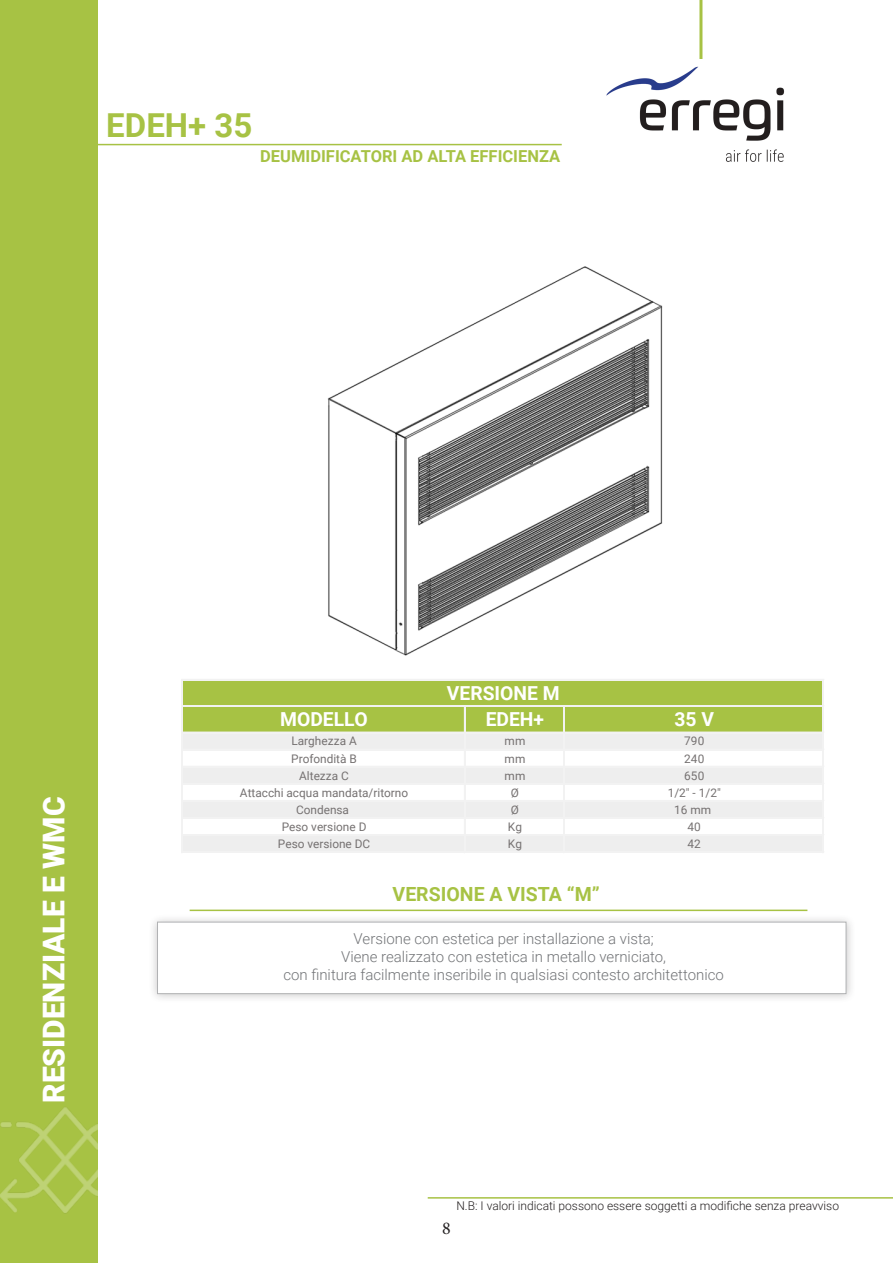
<style>
.page{position:relative;width:893px;height:1263px;background:#fff}
.page>*{position:absolute;margin:0;border:0;box-sizing:border-box;transform-origin:0 0}
.t1{font:700 33px "Roboto";color:#a7c244}
.t2{font:900 30px "Roboto";color:#fff}
.t3{font:700 19.5px "Roboto";color:#a7c244}
.t4{font:700 19.35px "Roboto";color:#fff}
.t5{font:18px "Minion Pro";color:#231f20}
.t6{font:700 16.5px "Roboto";color:#a7c244}
.t7{font:300 15px "Roboto";color:#727477}
.t8{font:300 12px "Roboto";color:#231f20}
.t9{font:11.85px "Roboto";color:#757171}
</style>
<div class="page">
<div style="left:183px;top:680px;width:640px;height:53px;background:#a7c244"></div>
<div style="left:183px;top:732px;width:640px;height:18px;background:#eee"></div>
<div style="left:183px;top:767px;width:640px;height:17px;background:#eee"></div>
<div style="left:183px;top:801px;width:640px;height:17px;background:#eee"></div>
<div style="left:183px;top:835px;width:640px;height:17px;background:#eee"></div>
<hr style="left:182px;top:679px;width:1px;height:174px;background:#f2f2f2">
<hr style="left:823px;top:680px;width:1px;height:173px;background:#f2f2f2">
<hr style="left:464px;top:707px;width:1px;height:146px;background:#f2f2f2">
<hr style="left:563px;top:707px;width:1px;height:146px;background:#f2f2f2">
<hr style="left:564px;top:707px;width:1px;height:146px;background:#f2f2f2">
<hr style="left:183px;top:679px;width:641px;height:1px;background:#f2f2f2">
<hr style="left:183px;top:705px;width:641px;height:1px;background:#f2f2f2">
<hr style="left:183px;top:706px;width:641px;height:1px;background:#f2f2f2">
<hr style="left:183px;top:732px;width:641px;height:1px;background:#f2f2f2">
<hr style="left:183px;top:749px;width:641px;height:1px;background:#f2f2f2">
<hr style="left:183px;top:766px;width:641px;height:1px;background:#f2f2f2">
<hr style="left:183px;top:783px;width:641px;height:1px;background:#f2f2f2">
<hr style="left:183px;top:800px;width:641px;height:1px;background:#f2f2f2">
<hr style="left:183px;top:817px;width:641px;height:1px;background:#f2f2f2">
<hr style="left:183px;top:834px;width:641px;height:1px;background:#f2f2f2">
<hr style="left:183px;top:835px;width:641px;height:1px;background:#f2f2f2">
<hr style="left:183px;top:851px;width:641px;height:1px;background:#f2f2f2">
<hr style="left:183px;top:852px;width:641px;height:1px;background:#f2f2f2">
<img style="left:328px;top:266px;width:335px;height:390px">
<hr style="left:81px;top:144px;width:481px;height:1px;background:#a7c244">
<hr style="left:699px;top:0;width:3px;height:65px;background:#a7c244">
<img style="left:606px;top:60px;width:179px;height:102px">
<hr style="left:428px;top:1197px;width:465px;height:1px;background:#a7c244">
<div style="left:0;top:0;width:98px;height:1263px;background:#a7c244"></div>
<img style="left:1px;top:1107px;width:97px;height:106px">
<hr style="left:190px;top:909px;width:617px;height:2px;background:#a7c244">
<div style="left:148px;top:913px;width:708px;height:91px;background:#231f20;opacity:.46"></div>
<div style="left:157px;top:922px;width:689px;height:72px;background:#fff"></div>
<p class="t1" style="left:106px;top:102px;width:148px">EDEH+ 35</p>
<p class="t6" style="left:260px;top:145px;width:301px">DEUMIDIFICATORI AD ALTA EFFICIENZA</p>
<p class="t2" style="left:33px;top:1103px;width:308px;rotate:-90deg">RESIDENZIALE E WMC</p>
<p class="t4" style="left:447px;top:679px;width:114px">VERSIONE M</p>
<p class="t4" style="left:280px;top:706px;width:89px">MODELLO</p>
<p class="t4" style="left:486px;top:706px;width:60px">EDEH+</p>
<p class="t4" style="left:674px;top:706px;width:41px">35 V</p>
<p class="t9" style="left:291px;top:733px;width:67px">Larghezza A</p>
<p class="t9" style="left:505px;top:733px;width:22px">mm</p>
<p class="t9" style="left:684px;top:733px;width:22px">790</p>
<p class="t9" style="left:291px;top:750px;width:67px">Profondità B</p>
<p class="t9" style="left:505px;top:750px;width:22px">mm</p>
<p class="t9" style="left:684px;top:750px;width:22px">240</p>
<p class="t9" style="left:299px;top:767px;width:51px">Altezza C</p>
<p class="t9" style="left:505px;top:767px;width:22px">mm</p>
<p class="t9" style="left:684px;top:767px;width:22px">650</p>
<p class="t9" style="left:240px;top:784px;width:170px">Attacchi acqua mandata/ritorno</p>
<p class="t9" style="left:511px;top:784px;width:10px">Ø</p>
<p class="t9" style="left:668px;top:784px;width:55px">1/2" - 1/2"</p>
<p class="t9" style="left:296px;top:801px;width:55px">Condensa</p>
<p class="t9" style="left:511px;top:801px;width:10px">Ø</p>
<p class="t9" style="left:674px;top:801px;width:39px">16 mm</p>
<p class="t9" style="left:282px;top:818px;width:86px">Peso versione D</p>
<p class="t9" style="left:508px;top:818px;width:16px">Kg</p>
<p class="t9" style="left:688px;top:818px;width:15px">40</p>
<p class="t9" style="left:278px;top:835px;width:94px">Peso versione DC</p>
<p class="t9" style="left:508px;top:835px;width:16px">Kg</p>
<p class="t9" style="left:688px;top:835px;width:15px">42</p>
<p class="t3" style="left:393px;top:881px;width:209px">VERSIONE A VISTA “M”</p>
<p class="t7" style="left:353px;top:928px;width:302px">Versione con estetica per installazione a vista;</p>
<p class="t7" style="left:341px;top:946px;width:327px">Viene realizzato con estetica in metallo verniciato,</p>
<p class="t7" style="left:283px;top:964px;width:442px">con finitura facilmente inseribile in qualsiasi contesto architettonico</p>
<p class="t8" style="left:456px;top:1197px;width:384px">N.B: I valori indicati possono essere soggetti a modifiche senza preavviso</p>
<p class="t5" style="left:442px;top:1216px;width:10px">8</p>
</div>
